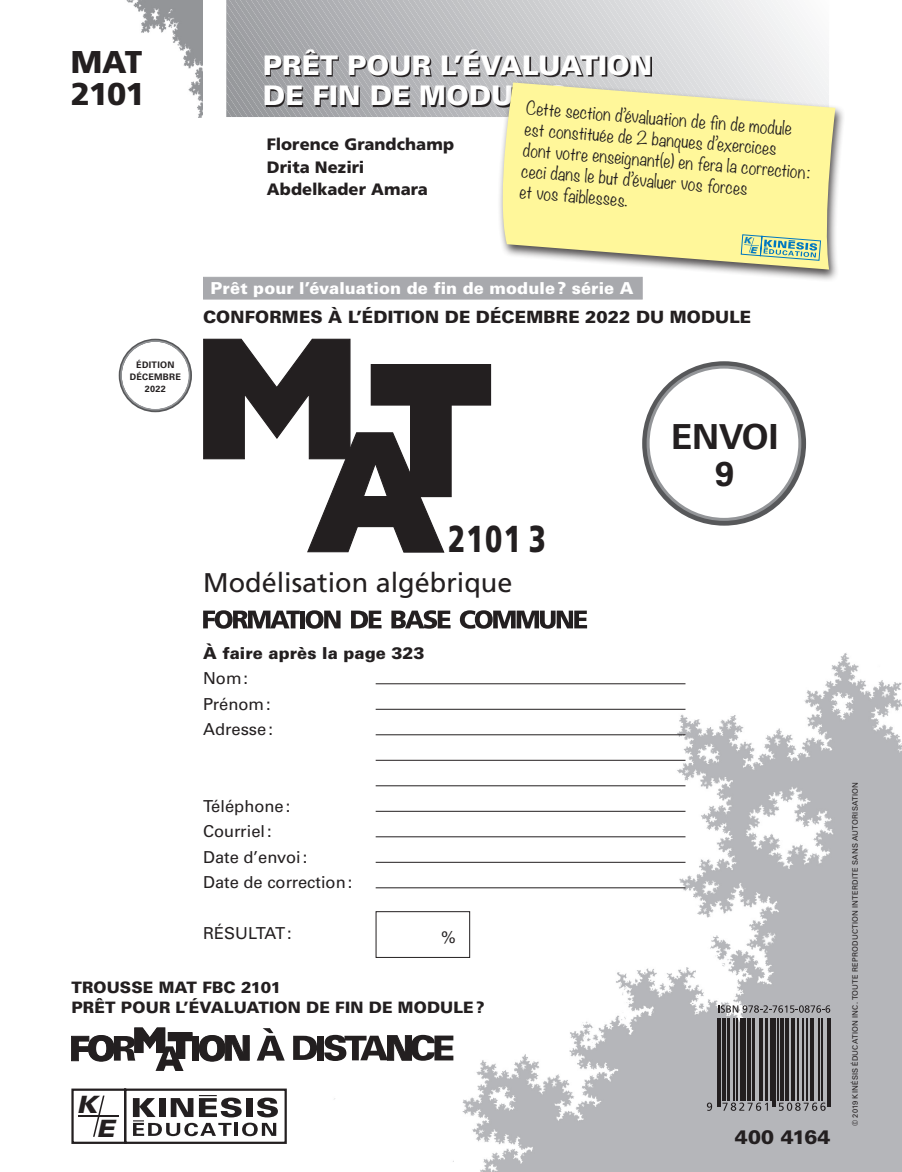
<style>
.page{position:relative;width:902px;height:1172px;background:#fff}
.page>*{position:absolute;margin:0;border:0;box-sizing:border-box;transform-origin:0 0}
.t1{font:900 37.5px "Frutiger LT Std";color:#231f20;scale:.75 1}
.t2{font:700 34.5px/37.5px "Univers LT Std";color:#231f20;text-align:center}
.t3{font:900 31.5px/31.5px "Frutiger LT Std";letter-spacing:-.03em;color:#231f20}
.t4{font:900 27px/30px "Univers LT Std";color:#fff}
.t5{font:27px "Frutiger LT Std";color:#231f20}
.t6{font:italic 900 expanded 23.85px/23.9px "Univers LT Std";color:#231f20}
.t7{font:900 19.5px "Univers LT Std";letter-spacing:.015em;color:#231f20}
.t8{font:900 16.95px "Univers LT Std";letter-spacing:.005em;color:#231f20}
.t9{font:300 16.5px/21.1px "Noteworthy";color:#231f20}
.t10{font:16.5px/25.5px "Univers LT Std";color:#231f20}
.t11{font:900 16.5px/22.5px "Frutiger LT Std";letter-spacing:.005em;color:#231f20}
.t12{font:900 16.5px "Univers LT Std";letter-spacing:.005em;color:#fff}
.t13{font:900 16.5px "Univers LT Std";letter-spacing:.005em;color:#231f20}
.t14{font:900 15.75px/19.5px "Univers LT Std";letter-spacing:.01em;color:#231f20}
.t15{font:700 9px/12px "Univers LT Std";letter-spacing:.03em;color:#231f20;text-align:center}
.t16{font:7.5px "Univers LT Std";letter-spacing:.03em;color:#231f20}
</style>
<div class="page">
<img style="left:118px;top:117px;width:784px;height:1055px">
<div style="left:192px;top:1035px;width:7px;height:25px;background:#231f20"></div>
<svg style="left:257px;top:1028px;width:28px;height:32px"></svg>
<svg style="left:293px;top:1036px;width:24px;height:24px"></svg>
<div style="left:177px;top:1034px;width:8px;height:24px;border:1px solid #231f20"></div>
<div style="left:168px;top:1032px;width:24px;height:9px;background:#231f20"></div>
<div style="left:317px;top:1035px;width:7px;height:25px;background:#231f20"></div>
<svg style="left:324px;top:1035px;width:129px;height:26px"></svg>
<svg style="left:71px;top:1028px;width:113px;height:43px"></svg>
<svg style="left:199px;top:1035px;width:51px;height:26px"></svg>
<img style="left:126px;top:0;width:77px;height:117px">
<svg style="left:226px;top:0;width:603px;height:117px;background:#cacbcd"></svg>
<svg style="left:266px;top:51px;width:386px;height:56px;background:#818183"></svg>
<svg style="left:71px;top:1088px;width:216px;height:56px"></svg>
<div style="left:642px;top:361px;width:164px;height:165px;border:6px solid #57585a;border-radius:50%"></div>
<div style="left:646px;top:366px;width:155px;height:155px;border:3px solid #939598;border-radius:50%"></div>
<hr style="left:376px;top:683px;width:309px;height:1px;background:#231f20">
<hr style="left:376px;top:709px;width:309px;height:1px;background:#231f20">
<hr style="left:376px;top:734px;width:309px;height:1px;background:#231f20">
<hr style="left:376px;top:760px;width:309px;height:1px;background:#231f20">
<hr style="left:376px;top:785px;width:309px;height:1px;background:#231f20">
<hr style="left:376px;top:811px;width:309px;height:1px;background:#231f20">
<hr style="left:376px;top:836px;width:309px;height:1px;background:#231f20">
<hr style="left:376px;top:862px;width:309px;height:1px;background:#231f20">
<hr style="left:376px;top:887px;width:309px;height:1px;background:#231f20">
<div style="left:376px;top:912px;width:94px;height:45px;background:#fff"></div>
<div style="left:376px;top:911px;width:94px;height:47px;border:1px solid #231f20"></div>
<div style="left:203px;top:277px;width:439px;height:22px;background:#a8a9ad"></div>
<svg style="left:203px;top:610px;width:97px;height:19px"></svg>
<div style="left:300px;top:611px;width:5px;height:17px;background:#231f20"></div>
<svg style="left:306px;top:610px;width:34px;height:19px"></svg>
<svg style="left:351px;top:611px;width:30px;height:17px"></svg>
<svg style="left:391px;top:610px;width:59px;height:19px"></svg>
<svg style="left:460px;top:610px;width:127px;height:19px"></svg>
<svg style="left:718px;top:1005px;width:112px;height:8px"></svg>
<svg style="left:707px;top:1102px;width:5px;height:9px"></svg>
<hr style="left:717px;top:1018px;width:1px;height:89px;background:#231f20">
<hr style="left:720px;top:1018px;width:1px;height:89px;background:#231f20">
<hr style="left:722px;top:1018px;width:4px;height:83px;background:#231f20">
<hr style="left:727px;top:1018px;width:2px;height:83px;background:#231f20">
<hr style="left:733px;top:1018px;width:1px;height:83px;background:#231f20">
<hr style="left:736px;top:1018px;width:2px;height:83px;background:#231f20">
<hr style="left:740px;top:1018px;width:2px;height:83px;background:#231f20">
<hr style="left:743px;top:1018px;width:3px;height:83px;background:#231f20">
<hr style="left:747px;top:1018px;width:4px;height:83px;background:#231f20">
<hr style="left:752px;top:1018px;width:2px;height:83px;background:#231f20">
<hr style="left:759px;top:1018px;width:1px;height:83px;background:#231f20">
<hr style="left:761px;top:1018px;width:2px;height:83px;background:#231f20">
<svg style="left:722px;top:1102px;width:46px;height:9px"></svg>
<hr style="left:765px;top:1018px;width:2px;height:83px;background:#231f20">
<hr style="left:770px;top:1018px;width:1px;height:83px;background:#231f20">
<hr style="left:772px;top:1018px;width:1px;height:89px;background:#231f20">
<hr style="left:774px;top:1018px;width:2px;height:89px;background:#231f20">
<hr style="left:777px;top:1018px;width:1px;height:83px;background:#231f20">
<hr style="left:780px;top:1018px;width:4px;height:83px;background:#231f20">
<hr style="left:785px;top:1018px;width:4px;height:83px;background:#231f20">
<hr style="left:791px;top:1018px;width:1px;height:83px;background:#231f20">
<hr style="left:794px;top:1018px;width:1px;height:83px;background:#231f20">
<hr style="left:797px;top:1018px;width:1px;height:83px;background:#231f20">
<hr style="left:802px;top:1018px;width:1px;height:83px;background:#231f20">
<hr style="left:807px;top:1018px;width:1px;height:83px;background:#231f20">
<hr style="left:810px;top:1018px;width:1px;height:83px;background:#231f20">
<hr style="left:813px;top:1018px;width:1px;height:83px;background:#231f20">
<svg style="left:779px;top:1102px;width:46px;height:9px"></svg>
<hr style="left:819px;top:1018px;width:1px;height:83px;background:#231f20">
<hr style="left:821px;top:1018px;width:1px;height:83px;background:#231f20">
<hr style="left:827px;top:1018px;width:1px;height:89px;background:#231f20">
<hr style="left:829px;top:1018px;width:2px;height:89px;background:#231f20">
<svg style="left:203px;top:339px;width:242px;height:214px"></svg>
<div style="left:371px;top:365px;width:119px;height:40px;background:#231f20"></div>
<div style="left:371px;top:364px;width:120px;height:42px;border:1px solid #231f20"></div>
<div style="left:411px;top:405px;width:40px;height:92px;background:#231f20"></div>
<div style="left:410px;top:404px;width:42px;height:93px;border:1px solid #231f20"></div>
<div style="left:119px;top:339px;width:73px;height:73px;border:3px solid #57585a;border-radius:50%"></div>
<div style="left:120px;top:340px;width:70px;height:70px;border:2px solid #939598;border-radius:50%"></div>
<div style="left:497px;top:80px;width:349px;height:202px;background:#231f20;opacity:.8"></div>
<svg style="left:495px;top:82px;width:340px;height:188px;background:#f6efa4"></svg>
<svg style="left:740px;top:234px;width:81px;height:27px;background:#bbd5a3"></svg>
<h3 class="t3" style="left:71px;top:46px;width:76px">MAT<br>2101</h3>
<h3 class="t4" style="left:263px;top:50px;width:391px">PRÊT POUR L’ÉVALUATION<br>DE FIN DE MODULE?</h3>
<p class="t9" style="left:527px;top:96px;width:290px;rotate:5deg">Cette section d’évaluation de fi n de module est constituée de 2 banques d’exercices<br>dont votre enseignant(e) en fera la correction: ceci dans le but d’évaluer vos forces<br>et vos faiblesses.</p>
<p class="t11" style="left:267px;top:133px;width:189px">Florence Grandchamp<br>Drita Neziri<br>Abdelkader Amara</p>
<p class="t12" style="left:211px;top:278px;width:424px">Prêt pour l’évaluation de fin de module? série A</p>
<p class="t15" style="left:130px;top:359px;width:53px">ÉDITION<br>DÉCEMBRE<br>2022</p>
<p class="t8" style="left:203px;top:307px;width:549px">CONFORMES À L’ÉDITION DE DÉCEMBRE 2022 DU MODULE</p>
<h1 class="t1" style="left:448px;top:516px;width:132px">2101 3</h1>
<h3 class="t5" style="left:203px;top:567px;width:311px">Modélisation algébrique</h3>
<p class="t13" style="left:203px;top:642px;width:223px">À faire après la page 323</p>
<p class="t10" style="left:203px;top:666px;width:71px">Nom:<br>Prénom:<br>Adresse:</p>
<h2 class="t2" style="left:671px;top:418px;width:109px">ENVOI<br>9</h2>
<p class="t10" style="left:203px;top:793px;width:151px">Téléphone:<br>Courriel:<br>Date d’envoi:<br>Date de correction:</p>
<p class="t10" style="left:203px;top:921px;width:90px">RÉSULTAT:</p>
<p class="t10" style="left:441px;top:924px;width:16px">%</p>
<p class="t14" style="left:71px;top:978px;width:415px">TROUSSE MAT FBC 2101<br>PRÊT POUR L’ÉVALUATION DE FIN DE MODULE?</p>
<h3 class="t6" style="left:96px;top:1093px;width:21px;text-indent:-20px">K<br>E</h3>
<p class="t7" style="left:735px;top:1125px;width:97px">400 4164</p>
<p class="t16" style="left:851px;top:1126px;width:345px;rotate:-90deg">© 2019 KINÉSIS ÉDUCATION INC. TOUTE REPRODUCTION INTERDITE SANS AUTORISATION</p>
</div>
